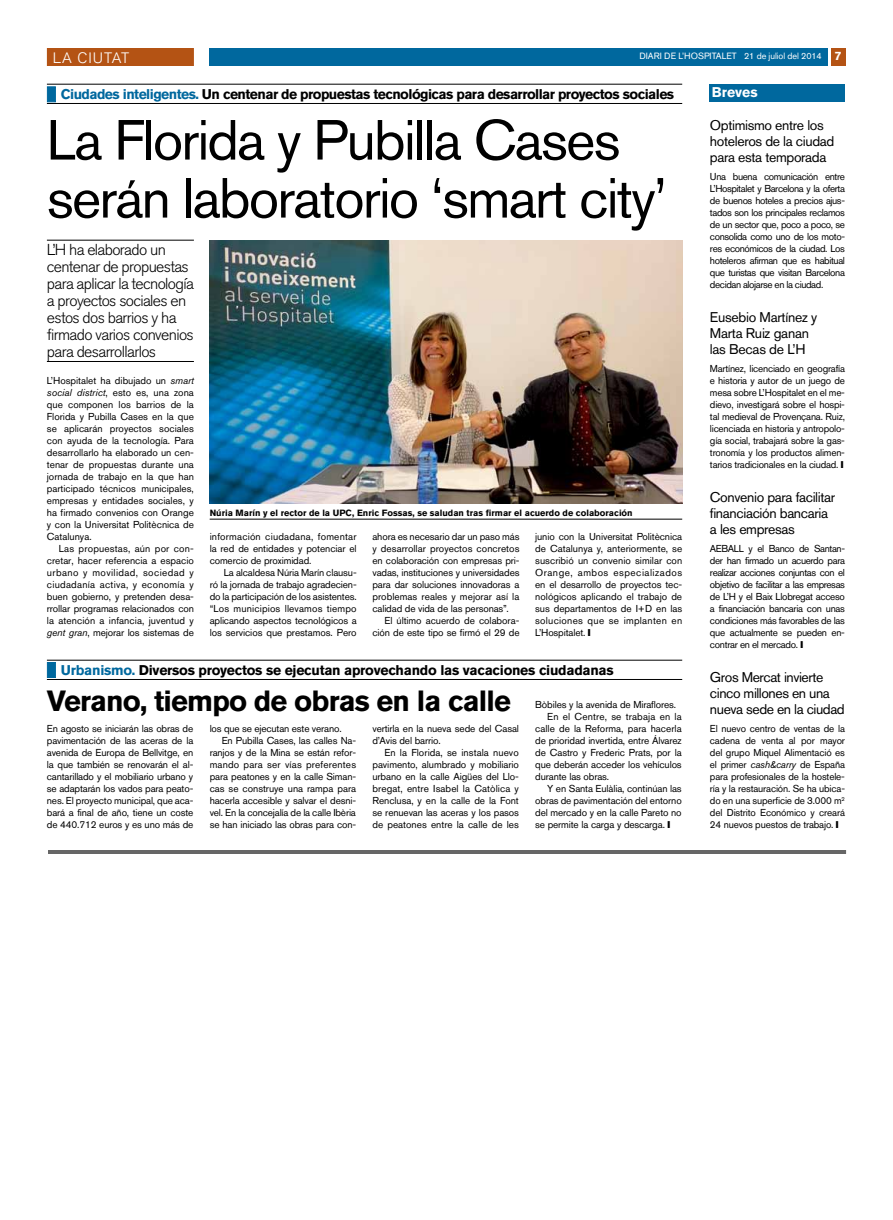
<style>
.page{position:relative;width:893px;height:1220px;background:#fff}
.page>*{position:absolute;margin:0;border:0;box-sizing:border-box;transform-origin:0 0}
.t1{font:56px/58px "Akzidenz Grotesk BQ";letter-spacing:-.03em;color:#000}
.t2{font:700 29px "Akzidenz Grotesk BQ";letter-spacing:-.03em;color:#000}
.t3{font:300 15.8px/17px "Akzidenz Grotesk BQ";letter-spacing:-.04em;color:#000}
.t4{font:300 15px "Akzidenz Grotesk BQ";letter-spacing:.06em;color:#fff}
.t5{font:14px/16px "Akzidenz Grotesk BQ";letter-spacing:-.025em;color:#000}
.t6{font:700 14px "Akzidenz Grotesk BQ";letter-spacing:-.04em;color:#000}
.t7{font:700 14px "Akzidenz Grotesk BQ";letter-spacing:-.02em;color:#000}
.t8{font:700 14px "Akzidenz Grotesk BQ";color:#fff}
.t9{font:10px/12px "Akzidenz Grotesk BQ";letter-spacing:-.01em;color:#000;text-align:justify}
.t10{font:10px "Akzidenz Grotesk BQ";letter-spacing:.015em;color:#000}
.t11{font:700 9px "Akzidenz Grotesk BQ";color:#000}
.t12{font:9px "Akzidenz Grotesk BQ";color:#fff}
.s1{font-style:inherit}
.s2{font-weight:700;font-size:12px}
.s3{color:#00689e}
.s4{font-style:italic}
</style>
<div class="page">
<div style="left:210px;top:48px;width:618px;height:18px;background:#00689e"></div>
<div style="left:831px;top:48px;width:14px;height:18px;background:#b45314"></div>
<div style="left:47px;top:48px;width:147px;height:18px;background:#b45314"></div>
<hr style="left:47px;top:84px;width:635px;height:1px;background:#000">
<hr style="left:47px;top:103px;width:635px;height:1px;background:#000">
<div style="left:47px;top:86px;width:9px;height:16px;background:#00689e;border:1px solid #00689e"></div>
<hr style="left:48px;top:850px;width:798px;height:4px;background:#666">
<hr style="left:47px;top:240px;width:147px;height:1px;background:#000">
<hr style="left:47px;top:361px;width:147px;height:1px;background:#000">
<img style="left:210px;top:240px;width:472px;height:264px">
<hr style="left:210px;top:519px;width:472px;height:1px;background:#000">
<hr style="left:47px;top:660px;width:635px;height:1px;background:#000">
<hr style="left:47px;top:679px;width:635px;height:1px;background:#000">
<div style="left:47px;top:662px;width:9px;height:16px;background:#00689e;border:1px solid #00689e"></div>
<div style="left:710px;top:84px;width:135px;height:18px;background:#00689e"></div>
<h3 class="t4" style="left:53px;top:49px;width:78px">la ciutat</h3>
<p class="t12" style="left:639px;top:51px;width:203px">DIARI DE L’HOSPITALET <span class="s1">21 de juliol del 2014</span> <span class="s2">7</span></p>
<h3 class="t6" style="left:61px;top:86px;width:615px"><span class="s3">Ciudades inteligentes.</span> Un centenar de propuestas tecnológicas para desarrollar proyectos sociales</h3>
<h3 class="t8" style="left:712px;top:84px;width:47px">Breves</h3>
<h3 class="t5" style="left:710px;top:117px;width:126px">Optimismo entre los hoteleros de la ciudad para esta temporada</h3>
<p class="t9" style="left:710px;top:170px;width:137px">Una buena comunicación entre L’Hospitalet y Barcelona y la oferta de buenos hoteles a precios ajus&shy;tados son los principales reclamos de un sector que, poco a poco, se consolida como uno de los moto&shy;res económicos de la ciudad. Los hoteleros afirman que es habitual que turistas que visitan Barcelona decidan alojarse en la ciudad.</p>
<h3 class="t5" style="left:710px;top:309px;width:109px">Eusebio Martínez y<br>Marta Ruiz ganan las Becas de L’H</h3>
<p class="t9" style="left:710px;top:362px;width:137px">Martínez, licenciado en geografía e historia y autor de un juego de mesa sobre L’Hospitalet en el me&shy;dievo, investigará sobre el hospi&shy;tal medieval de Provençana. Ruiz, licenciada en historia y antropolo&shy;gía social, trabajará sobre la gas&shy;tronomía y los productos alimen&shy;tarios tradicionales en la ciudad.</p>
<h3 class="t5" style="left:710px;top:489px;width:127px">Convenio para facilitar financiación bancaria a les empresas</h3>
<p class="t9" style="left:710px;top:542px;width:137px">AEBALL y el Banco de Santan&shy;der han firmado un acuerdo para realizar acciones conjuntas con el objetivo de facilitar a las empresas de L’H y el Baix Llobregat acceso a financiación bancaria con unas condiciones más favorables de las que actualmente se pueden en&shy;contrar en el mercado.</p>
<h3 class="t5" style="left:710px;top:669px;width:136px">Gros Mercat invierte cinco millones en una nueva sede en la ciudad</h3>
<p class="t9" style="left:710px;top:722px;width:137px">El nuevo centro de ventas de la cadena de venta al por mayor del grupo Miquel Alimentació es el primer <span class="s4">cash&amp;carry</span> de España para profesionales de la hostele&shy;ría y la restauración. Se ha ubica&shy;do en una superficie de 3.000 m<sup>2 </sup>del Distrito Económico y creará 24 nuevos puestos de trabajo.</p>
<h1 class="t1" style="left:47px;top:111px;width:621px">La Florida y Pubilla Cases serán laboratorio ‘smart city’</h1>
<h3 class="t3" style="left:47px;top:242px;width:149px">L’H ha elaborado un centenar de propuestas para aplicar la tecnología a proyectos sociales en estos dos barrios y ha firmado varios convenios para desarrollarlos</h3>
<p class="t9" style="left:47px;top:374px;width:149px">L’Hospitalet ha dibujado un <span class="s4">smart social district</span>, esto es, una zona que componen los barrios de la Florida y Pubilla Cases en la que se aplicarán proyectos sociales con ayuda de la tecnología. Para desarrollarlo ha elaborado un cen&shy;tenar de propuestas durante una jornada de trabajo en la que han participado técnicos municipales, empresas y entidades sociales, y ha firmado convenios con Orange y con la Universitat Politècnica de Catalunya.</p>
<p class="t9" style="left:47px;top:542px;width:149px;text-indent:12px">Las propuestas, aún por con&shy;cretar, hacer referencia a espacio urbano y movilidad, sociedad y ciudadanía activa, y economía y buen gobierno, y pretenden desa&shy;rrollar programas relacionados con la atención a infancia, juventud y <span class="s4">gent gran</span>, mejorar los sistemas de</p>
<p class="t11" style="left:210px;top:508px;width:425px">Núria Marín y el rector de la UPC, Enric Fossas, se saludan tras firmar el acuerdo de colaboración</p>
<p class="t9" style="left:210px;top:530px;width:149px">información ciudadana, fomentar la red de entidades y potenciar el comercio de proximidad.</p>
<p class="t9" style="left:210px;top:566px;width:149px;text-indent:14px">La alcaldesa Núria Marín clausu&shy;ró la jornada de trabajo agradecien&shy;do la participación de los asistentes. “Los municipios llevamos tiempo aplicando aspectos tecnológicos a los servicios que prestamos. Pero</p>
<p class="t9" style="left:372px;top:530px;width:149px">ahora es necesario dar un paso más y desarrollar proyectos concretos en colaboración con empresas pri&shy;vadas, instituciones y universidades para dar soluciones innovadoras a problemas reales y mejorar así la calidad de vida de las personas”.</p>
<p class="t9" style="left:372px;top:614px;width:149px;text-align:right">El último acuerdo de colabora&shy;ción de este tipo se firmó el 29 de</p>
<p class="t9" style="left:535px;top:530px;width:149px">junio con la Universitat Politècnica de Catalunya y, anteriormente, se suscribió un convenio similar con Orange, ambos especializados en el desarrollo de proyectos tec&shy;nológicos aplicando el trabajo de sus departamentos de I+D en las soluciones que se implanten en L’Hospitalet.</p>
<h3 class="t7" style="left:61px;top:662px;width:554px"><span class="s3">Urbanismo.</span> Diversos proyectos se ejecutan aprovechando las vacaciones ciudadanas</h3>
<h2 class="t2" style="left:47px;top:685px;width:466px">Verano, tiempo de obras en la calle</h2>
<p class="t9" style="left:47px;top:722px;width:148px">En agosto se iniciarán las obras de pavimentación de las aceras de la avenida de Europa de Bellvitge, en la que también se renovarán el al&shy;cantarillado y el mobiliario urbano y se adaptarán los vados para peato&shy;nes. El proyecto municipal, que aca&shy;bará a final de año, tiene un coste de 440.712 euros y es uno más de</p>
<p class="t9" style="left:535px;top:698px;width:142px">Bòbiles y la avenida de Miraflores.</p>
<p class="t10" style="left:547px;top:711px;width:136px">En el Centre, se trabaja en la</p>
<p class="t9" style="left:535px;top:722px;width:148px">calle de la Reforma, para hacerla</p>
<p class="t9" style="left:535px;top:734px;width:148px">de prioridad invertida, entre Álvarez</p>
<p class="t9" style="left:535px;top:746px;width:148px">de Castro y Frederic Prats, por la</p>
<p class="t9" style="left:535px;top:758px;width:148px">que deberán acceder los vehículos</p>
<p class="t9" style="left:535px;top:770px;width:76px">durante las obras.</p>
<p class="t9" style="left:547px;top:782px;width:136px">Y en Santa Eulàlia, continúan las</p>
<p class="t9" style="left:535px;top:794px;width:148px">obras de pavimentación del entorno</p>
<p class="t9" style="left:535px;top:806px;width:148px">del mercado y en la calle Pareto no</p>
<p class="t9" style="left:535px;top:818px;width:131px">se permite la carga y descarga.</p>
<p class="t9" style="left:372px;top:722px;width:148px">vertirla en la nueva sede del Casal d’Avis del barrio.</p>
<p class="t9" style="left:372px;top:746px;width:148px;text-indent:12px">En la Florida, se instala nuevo pavimento, alumbrado y mobiliario urbano en la calle Aigües del Llo&shy;bregat, entre Isabel la Catòlica y Renclusa, y en la calle de la Font se renuevan las aceras y los pasos de peatones entre la calle de les</p>
<p class="t9" style="left:210px;top:722px;width:134px">los que se ejecutan este verano.</p>
<p class="t9" style="left:222px;top:734px;width:136px">En Pubilla Cases, las calles Na-</p>
<p class="t9" style="left:210px;top:746px;width:148px">ranjos y de la Mina se están refor-</p>
<p class="t10" style="left:210px;top:759px;width:148px">mando para ser vías preferentes</p>
<p class="t9" style="left:210px;top:770px;width:148px">para peatones y en la calle Siman-</p>
<p class="t9" style="left:210px;top:782px;width:148px">cas se construye una rampa para</p>
<p class="t9" style="left:210px;top:794px;width:148px">hacerla accesible y salvar el desni-</p>
<p class="t9" style="left:210px;top:806px;width:148px">vel. En la concejalía de la calle Ibèria</p>
<p class="t9" style="left:210px;top:818px;width:148px">se han iniciado las obras para con-</p>
</div>
